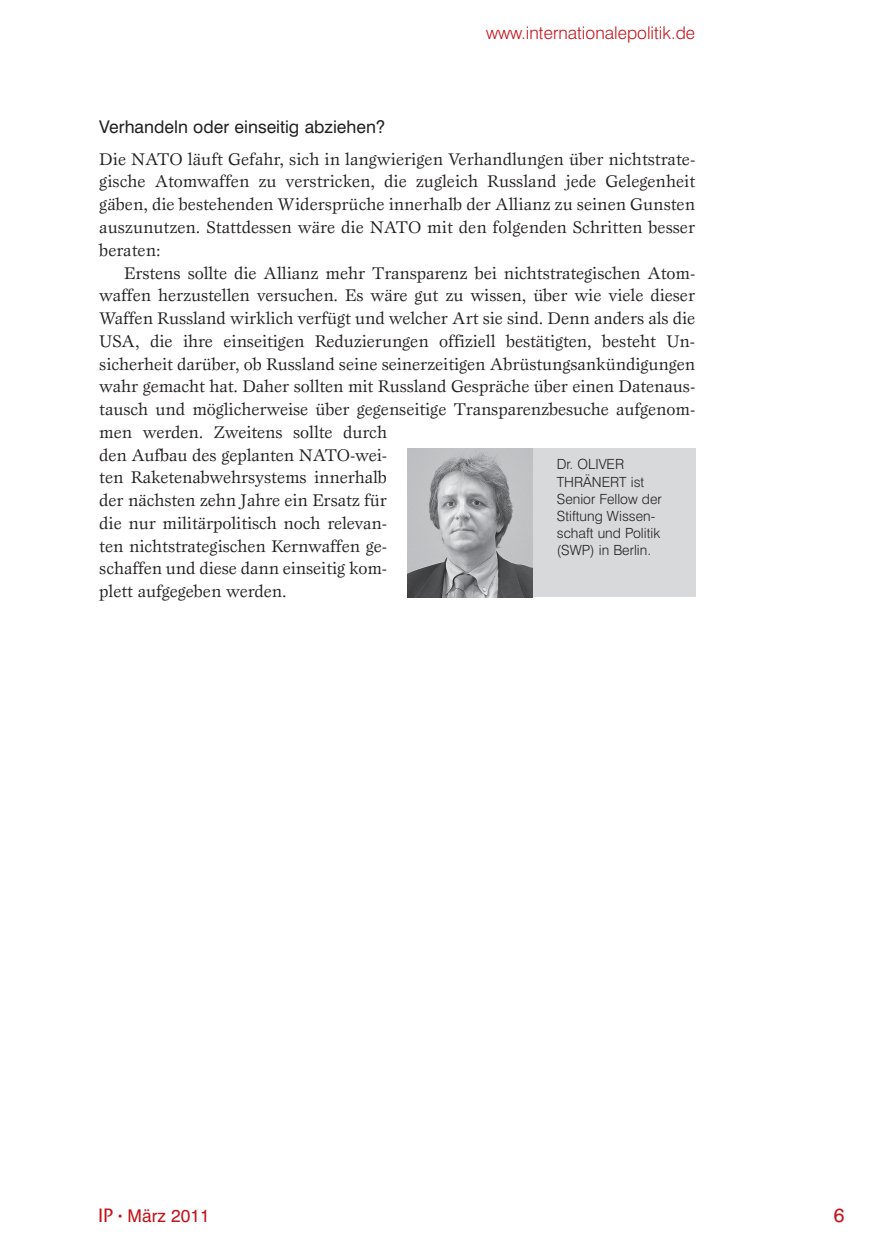
<style>
.page{position:relative;width:869px;height:1246px;background:#fff}
.page>*{position:absolute;margin:0;border:0;box-sizing:border-box;transform-origin:0 0}
.t1{font:19.25px "Swiss 721 BT";color:#c4121a}
.t2{font:17.5px/22.8px "Esprit";letter-spacing:-.005em;color:#231f20;text-align:justify}
.t3{font:17.5px "Swiss 721 BT";color:#231f20}
.t4{font:300 17.5px "Swiss 721 BT";color:#c4121a}
.t5{font:17.5px "Swiss 721 BT";color:#c4121a}
.t6{font:300 14px/17.2px "Swiss 721 BT";color:#231f20}
.s1{font-family:"ITC Stone Sans";font-weight:500;font-size:19.25px}
.s2{font-size:10.5px}
</style>
<div class="page">
<div style="left:407px;top:448px;width:287px;height:149px;background:#d8d9db"></div>
<img style="left:407px;top:448px;width:124px;height:149px">
<p class="t4" style="left:486px;top:22px;width:210px">www.internationalepolitik.de</p>
<p class="t3" style="left:99px;top:116px;width:287px">Verhandeln oder einseitig abziehen?</p>
<p class="t2" style="left:99px;top:147px;width:597px">Die NATO läuft Gefahr, sich in langwierigen Verhandlungen über nichtstrate&shy;gische Atomwaffen zu verstricken, die zugleich Russland jede Gelegenheit gäben, die bestehenden Widersprüche innerhalb der Allianz zu seinen Gunsten auszunutzen. Stattdessen wäre die NATO mit den folgenden Schritten besser beraten:</p>
<p class="t2" style="left:99px;top:261px;width:597px;text-align:left;text-indent:25px">Erstens sollte die Allianz mehr Transparenz bei nichtstrategischen Atom&shy;waffen herzustellen versuchen. Es wäre gut zu wissen, über wie viele dieser Waffen Russland wirklich verfügt und welcher Art sie sind. Denn anders als die USA, die ihre einseitigen Reduzierungen offiziell bestätigten, besteht Un&shy;sicherheit darüber, ob Russland seine seinerzeitigen Abrüstungsankündigungen wahr gemacht hat. Daher sollten mit Russland Gespräche über einen Datenaus&shy;tausch und möglicherweise über gegenseitige Transparenzbesuche aufgenom&shy;men werden. Zweitens sollte durch<br>den Aufbau des geplanten NATO-wei-<br>ten Raketenabwehrsystems innerhalb<br>der nächsten zehn Jahre ein Ersatz für<br>die nur militärpolitisch noch relevan-<br>ten nichtstrategischen Kernwaffen ge-<br>schaffen und diese dann einseitig kom-<br>plett aufgegeben werden.</p>
<p class="t6" style="left:556px;top:455px;width:106px">Dr. OLIVER<br>THRÄNERT ist<br>Senior Fellow der<br>Stiftung Wissen&shy;schaft und Politik (SWP) in Berlin.</p>
<p class="t5" style="left:98px;top:1204px;width:113px"><span class="s1">IP</span> <span class="s2">•</span> März 2011</p>
<p class="t1" style="left:833px;top:1202px;width:12px">6</p>
</div>
